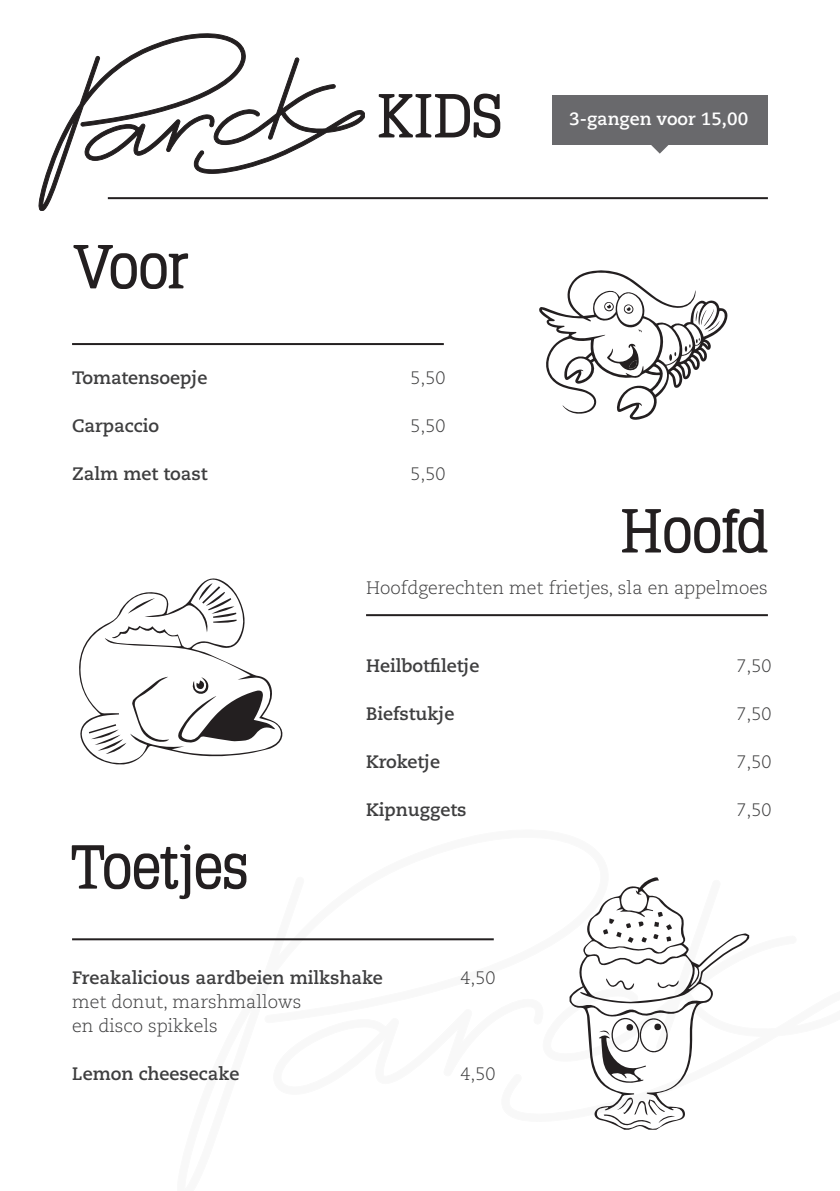
<style>
.page{position:relative;width:840px;height:1191px;background:#fff}
.page>*{position:absolute;margin:0;border:0;box-sizing:border-box;transform-origin:0 0}
.KOP{font:700 60px "Typo Latinserif";color:#231f20}
.Broodtekst{font:700 18px "Caecilia LT Std";color:#3e3e3f}
.Broodtekst-2{font:300 18px "Caecilia LT Std";color:#3e3e3f}
.Kop_Bijschrift{font:300 18px "Caecilia LT Std";color:#3e3e3f}
.tussenkop{font:700 17.8px "Caecilia LT Std";color:#fff}
</style>
<div class="page">
<svg style="left:39px;top:34px;width:325px;height:177px"></svg>
<div style="left:552px;top:95px;width:214px;height:50px;background:#69696c"></div>
<svg style="left:651px;top:145px;width:17px;height:9px"></svg>
<hr style="left:72px;top:343px;width:371px;height:2px;background:#231f20">
<hr style="left:72px;top:938px;width:421px;height:2px;background:#231f20">
<hr style="left:366px;top:614px;width:401px;height:2px;background:#231f20">
<svg style="left:569px;top:877px;width:179px;height:252px"></svg>
<svg style="left:603px;top:1096px;width:71px;height:30px"></svg>
<svg style="left:605px;top:978px;width:29px;height:12px"></svg>
<svg style="left:657px;top:980px;width:21px;height:9px"></svg>
<svg style="left:652px;top:911px;width:19px;height:30px"></svg>
<svg style="left:602px;top:918px;width:44px;height:24px"></svg>
<svg style="left:598px;top:1016px;width:69px;height:68px"></svg>
<svg style="left:539px;top:270px;width:188px;height:150px"></svg>
<svg style="left:79px;top:578px;width:204px;height:187px"></svg>
<svg style="left:132px;top:677px;width:37px;height:66px"></svg>
<svg style="left:177px;top:677px;width:98px;height:66px"></svg>
<svg style="left:128px;top:598px;width:27px;height:16px"></svg>
<svg style="left:199px;top:583px;width:37px;height:40px"></svg>
<svg style="left:89px;top:724px;width:37px;height:30px"></svg>
<hr style="left:108px;top:197px;width:659px;height:2px;background:#231f20">
<p class="KOP" style="left:72px;top:233px;width:118px">Voor</p>
<p class="KOP" style="left:378px;top:82px;width:125px">KIDS</p>
<p class="Broodtekst" style="left:72px;top:367px;width:137px">Tomatensoepje</p>
<p class="Broodtekst-2" style="left:410px;top:368px;width:37px">5,50</p>
<p class="Broodtekst" style="left:72px;top:415px;width:89px">Carpaccio</p>
<p class="Broodtekst-2" style="left:410px;top:416px;width:37px">5,50</p>
<p class="Broodtekst" style="left:72px;top:463px;width:137px">Zalm met toast</p>
<p class="Broodtekst-2" style="left:410px;top:464px;width:37px">5,50</p>
<p class="tussenkop" style="left:569px;top:109px;width:180px">3-gangen voor 15,00</p>
<p class="KOP" style="left:620px;top:497px;width:149px">Hoofd</p>
<p class="Kop_Bijschrift" style="left:366px;top:577px;width:403px">Hoofdgerechten met frietjes, sla en appelmoes</p>
<p class="KOP" style="left:72px;top:833px;width:177px">Toetjes</p>
<p class="Broodtekst" style="left:366px;top:655px;width:115px">Heilbotfiletje</p>
<p class="Broodtekst-2" style="left:736px;top:656px;width:37px">7,50</p>
<p class="Broodtekst" style="left:366px;top:703px;width:90px">Biefstukje</p>
<p class="Broodtekst-2" style="left:736px;top:704px;width:37px">7,50</p>
<p class="Broodtekst" style="left:366px;top:751px;width:76px">Kroketje</p>
<p class="Broodtekst-2" style="left:736px;top:752px;width:37px">7,50</p>
<p class="Broodtekst" style="left:366px;top:799px;width:102px">Kipnuggets</p>
<p class="Broodtekst-2" style="left:736px;top:800px;width:37px">7,50</p>
<p class="Broodtekst" style="left:72px;top:967px;width:312px">Freakalicious aardbeien milkshake</p>
<p class="Broodtekst-2" style="left:460px;top:968px;width:37px">4,50</p>
<p class="Broodtekst-2" style="left:72px;top:992px;width:231px">met donut, marshmallows</p>
<p class="Broodtekst-2" style="left:72px;top:1016px;width:147px">en disco spikkels</p>
<p class="Broodtekst" style="left:72px;top:1063px;width:169px">Lemon cheesecake</p>
<p class="Broodtekst-2" style="left:460px;top:1064px;width:37px">4,50</p>
</div>
